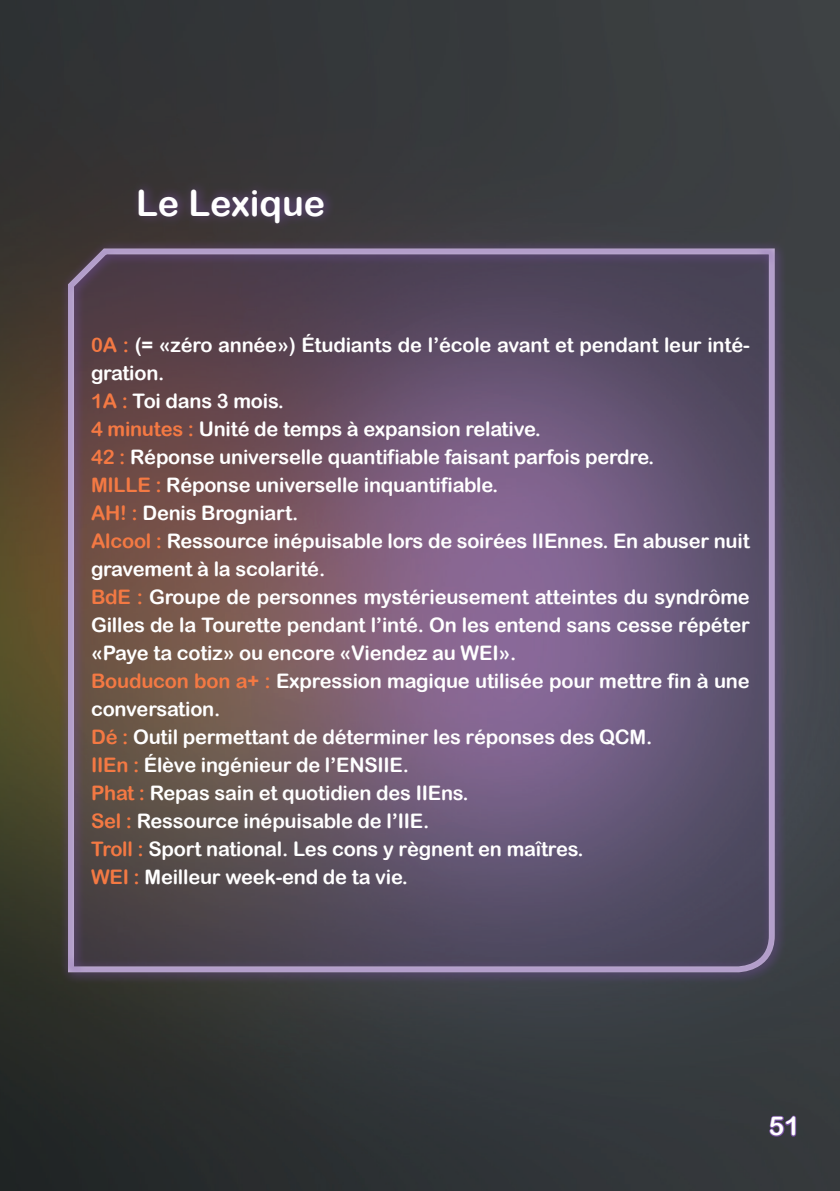
<style>
.page{position:relative;width:840px;height:1191px;background:#fff}
.page>*{position:absolute;margin:0;border:0;box-sizing:border-box;transform-origin:0 0}
.t1{font:36px "Arial Rounded MT Bold";color:#fff}
.t2{font:26px "Arial Rounded MT Bold";color:#fff}
.t3{font:20px/28px "Arial Rounded MT Bold";letter-spacing:-.01em;color:#fff}
.s1{color:#f47943}
</style>
<div class="page">
<img style="left:0;top:0;width:839px;height:1191px">
<svg style="left:767px;top:1114px;width:29px;height:34px"></svg>
<div style="left:131px;top:179px;width:205px;height:54px;background:#744e9f;opacity:.75"></div>
<div style="left:59px;top:239px;width:728px;height:746px;background:#744e9f;opacity:.75"></div>
<div style="left:67px;top:244px;width:710px;height:728px;background:#fff;opacity:.75"></div>
<h1 class="t1" style="left:136px;top:182px;width:190px">Le Lexique</h1>
<p class="t3" style="left:91px;top:330px;width:660px"><span class="s1">0A :</span> (= «zéro année») Étudiants de l’école avant et pendant leur inté&shy;gration.<br><span class="s1">1A :</span> Toi dans 3 mois.<br><span class="s1">4 minutes :</span> Unité de temps à expansion relative.<br><span class="s1">42 :</span> Réponse universelle quantifiable faisant parfois perdre.<br><span class="s1">MILLE :</span> Réponse universelle inquantifiable.<br><span class="s1">AH! :</span> Denis Brogniart.<br><span class="s1">Alcool :</span> Ressource inépuisable lors de soirées IIEnnes. En abuser nuit gravement à la scolarité.<br><span class="s1">BdE :</span> Groupe de personnes mystérieusement atteintes du syndrôme Gilles de la Tourette pendant l’inté. On les entend sans cesse répéter «Paye ta cotiz» ou encore «Viendez au WEI».<br><span class="s1">Bouducon bon a+ :</span> Expression magique utilisée pour mettre fin à une conversation.<br><span class="s1">Dé :</span> Outil permettant de déterminer les réponses des QCM.<br><span class="s1">IIEn :</span> Élève ingénieur de l’ENSIIE.<br><span class="s1">Phat :</span> Repas sain et quotidien des IIEns.<br><span class="s1">Sel :</span> Ressource inépuisable de l’IIE.<br><span class="s1">Troll :</span> Sport national. Les cons y règnent en maîtres.<br><span class="s1">WEI :</span> Meilleur week-end de ta vie.</p>
<h2 class="t2" style="left:768px;top:1110px;width:32px">51</h2>
</div>
